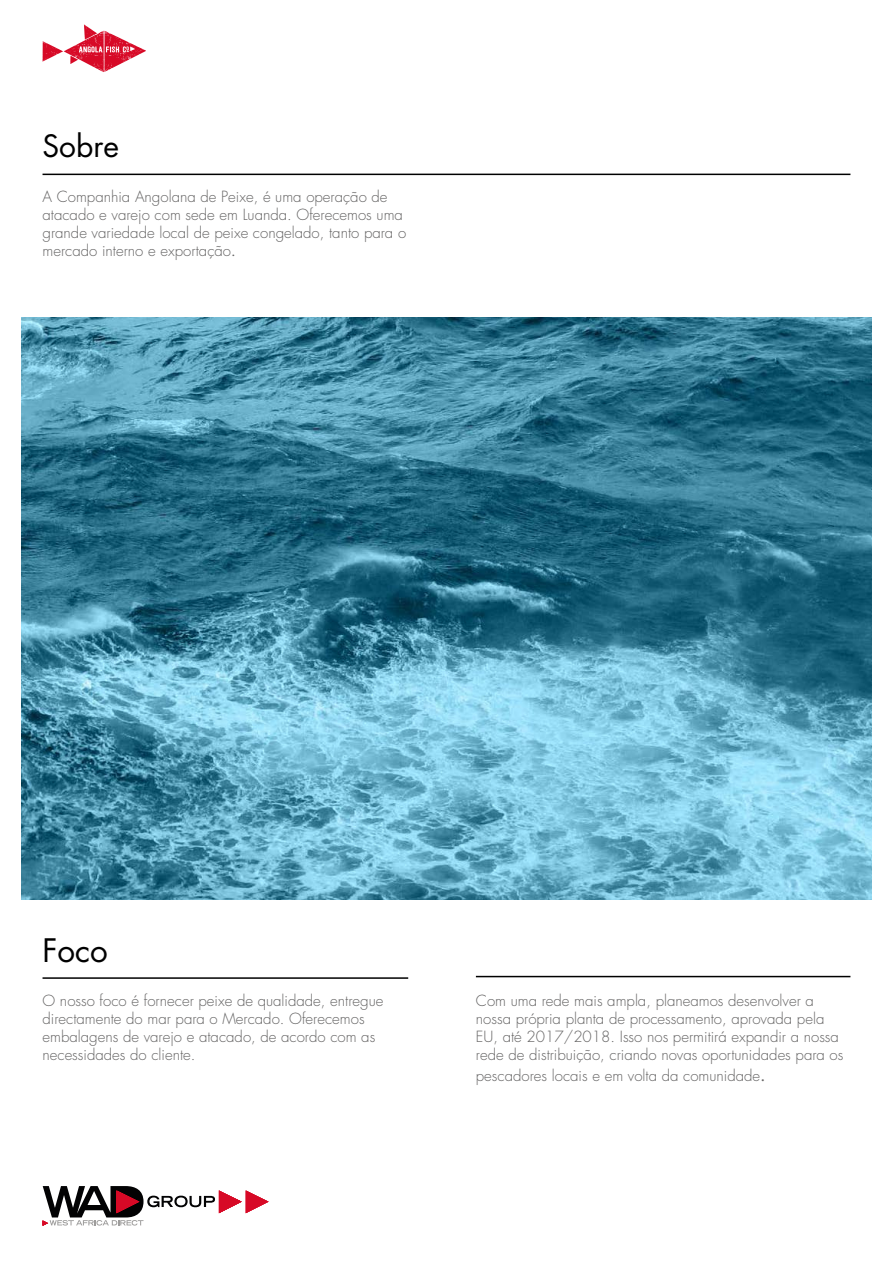
<style>
.page{position:relative;width:893px;height:1263px;background:#fff}
.page>*{position:absolute;margin:0;border:0;box-sizing:border-box;transform-origin:0 0}
.t1{font:31.5px "Futura Std";color:#000}
.t2{font:30px "Futura Std";color:#000}
.t3{font:300 15px/18px "Futura Std";color:#646363}
.s1{font-weight:400}
.s2{font-weight:400;font-size:18px}
</style>
<div class="page">
<hr style="left:43px;top:174px;width:807px;height:1px;background:#000">
<img style="left:21px;top:317px;width:851px;height:582px">
<svg style="left:43px;top:1186px;width:226px;height:40px"></svg>
<svg style="left:43px;top:24px;width:102px;height:48px"></svg>
<hr style="left:476px;top:976px;width:374px;height:1px;background:#000">
<hr style="left:43px;top:977px;width:365px;height:2px;background:#000">
<h2 class="t2" style="left:43px;top:126px;width:78px">Sobre</h2>
<p class="t3" style="left:43px;top:188px;width:365px">A Companhia Angolana de Peixe, é uma operação de atacado e varejo com sede em Luanda. Oferecemos uma grande variedade local de peixe congelado, tanto para o mercado interno e exportação<span class="s1">.</span></p>
<h1 class="t1" style="left:43px;top:930px;width:67px">Foco</h1>
<p class="t3" style="left:43px;top:991px;width:342px">O nosso foco é fornecer peixe de qualidade, entregue directamente do mar para o Mercado. Oferecemos embalagens de varejo e atacado, de acordo com as necessidades do cliente.</p>
<p class="t3" style="left:476px;top:991px;width:369px">Com uma rede mais ampla, planeamos desenvolver a nossa própria planta de processamento, aprovada pela EU, até 2017/2018. Isso nos permitirá expandir a nossa rede de distribuição, criando novas oportunidades para os</p>
<p class="t3" style="left:476px;top:1067px;width:291px">pescadores locais e em volta da comunidade<span class="s2">.</span></p>
</div>
